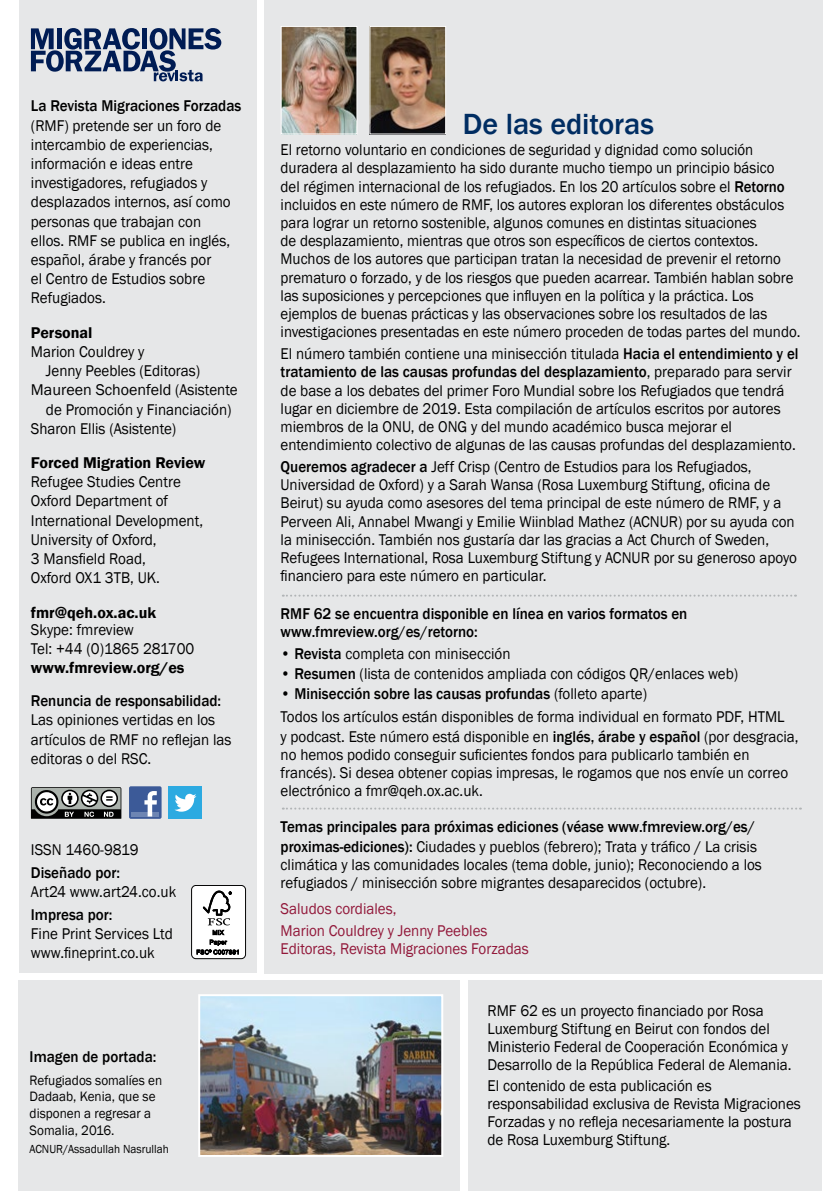
<style>
.page{position:relative;width:840px;height:1191px;background:#fff}
.page>*{position:absolute;margin:0;border:0;box-sizing:border-box;transform-origin:0 0}
.t1{font:500 30px "Franklin Gothic";letter-spacing:-.005em;color:#002d62}
.t2{font:16px/19.2px "Franklin Gothic";color:#000;scale:.94 1}
.t3{font:16px/18.2px "Franklin Gothic";color:#000;scale:.93 1}
.t4{font:500 16px/18.2px "Franklin Gothic";color:#000;scale:.94 1}
.t5{font:16px/22.2px "Franklin Gothic";color:#92183a;scale:.94 1}
.t6{font:600 16px "Franklin Gothic";color:#000}
.t7{font:16px "Franklin Gothic";color:#000}
.t8{font:14px/16.8px "Franklin Gothic";color:#000;scale:.94 1}
.t9{font:12px "Franklin Gothic";color:#000;scale:.94 1}
.s1{font-weight:500}
</style>
<div class="page">
<div style="left:264px;top:0;width:558px;height:973px;background:#e6e7e8"></div>
<img style="left:283px;top:28px;width:72px;height:104px">
<div style="left:281px;top:26px;width:76px;height:108px;border:1px solid #fff"></div>
<img style="left:371px;top:28px;width:72px;height:104px">
<div style="left:468px;top:980px;width:353px;height:211px;background:#e6e7e8"></div>
<div style="left:18px;top:980px;width:441px;height:211px;background:#e6e7e8"></div>
<img style="left:201px;top:997px;width:239px;height:157px">
<div style="left:198px;top:994px;width:245px;height:163px;border:2px solid #fff"></div>
<svg style="left:282px;top:594px;width:513px;height:2px"></svg>
<svg style="left:282px;top:807px;width:518px;height:2px"></svg>
<div style="left:19px;top:0;width:237px;height:972px;background:#e6e7e8"></div>
<svg style="left:31px;top:28px;width:190px;height:53px"></svg>
<svg style="left:31px;top:787px;width:90px;height:31px;background:#767876"></svg>
<div style="left:129px;top:786px;width:32px;height:33px;background:#3c5a98;border-radius:2px"></div>
<hr style="left:131px;top:812px;width:28px;height:4px;background:#6d85b3">
<svg style="left:144px;top:791px;width:13px;height:25px"></svg>
<div style="left:169px;top:786px;width:33px;height:33px;background:#2caae1"></div>
<svg style="left:174px;top:794px;width:22px;height:17px"></svg>
<div style="left:191px;top:885px;width:55px;height:73px;background:#fff;border-radius:4px"></div>
<div style="left:191px;top:885px;width:55px;height:74px;border:1px solid #000;border-radius:4px"></div>
<svg style="left:196px;top:890px;width:42px;height:64px"></svg>
<p class="t4" style="left:31px;top:97px;width:225px">La Revista Migraciones Forzadas</p>
<p class="t2" style="left:31px;top:116px;width:214px">(RMF) pretende ser un foro de intercambio de experiencias, información e ideas entre investigadores, refugiados y desplazados internos, así como personas que trabajan con ellos. RMF se publica en inglés, español, árabe y francés por<br>el Centro de Estudios sobre<br>Refugiados.</p>
<p class="t6" style="left:31px;top:322px;width:63px">Personal</p>
<p class="t2" style="left:31px;top:342px;width:122px">Marion Couldrey y</p>
<p class="t2" style="left:46px;top:361px;width:165px">Jenny Peebles (Editoras)</p>
<p class="t7" style="left:31px;top:380px;width:208px">Maureen Schoenfeld (Asistente</p>
<p class="t2" style="left:46px;top:400px;width:199px">de Promoción y Financiación)</p>
<p class="t2" style="left:31px;top:419px;width:156px">Sharon Ellis (Asistente)</p>
<p class="t6" style="left:31px;top:453px;width:176px">Forced Migration Review</p>
<p class="t2" style="left:31px;top:473px;width:184px">Refugee Studies Centre<br>Oxford Department of<br>International Development,<br>University of Oxford,<br>3 Mansfield Road,<br>Oxford OX1 3TB, UK.</p>
<p class="t6" style="left:31px;top:602px;width:127px">fmr@qeh.ox.ac.uk</p>
<p class="t2" style="left:31px;top:620px;width:175px">Skype: fmreview<br>Tel: +44 (0)1865 281700</p>
<p class="t6" style="left:31px;top:658px;width:155px">www.fmreview.org/es</p>
<p class="t4" style="left:31px;top:692px;width:204px">Renuncia de responsabilidad:</p>
<p class="t2" style="left:31px;top:710px;width:215px">Las opiniones vertidas en los artículos de RMF no reflejan las editoras o del RSC.</p>
<p class="t2" style="left:31px;top:840px;width:116px">ISSN 1460-9819</p>
<p class="t4" style="left:31px;top:863px;width:96px">Diseñado por:</p>
<p class="t2" style="left:31px;top:882px;width:156px">Art24 www.art24.co.uk</p>
<p class="t4" style="left:31px;top:905px;width:88px">Impresa por:</p>
<p class="t2" style="left:31px;top:924px;width:152px">Fine Print Services Ltd www.fineprint.co.uk</p>
<p class="t4" style="left:30px;top:1047px;width:136px">Imagen de portada:</p>
<p class="t8" style="left:30px;top:1071px;width:142px">Refugiados somalíes en<br>Dadaab, Kenia, que se disponen a regresar a<br>Somalia, 2016.</p>
<p class="t9" style="left:30px;top:1141px;width:149px">ACNUR/Assadullah Nasrullah</p>
<h1 class="t1" style="left:462px;top:106px;width:193px">De las editoras</h1>
<p class="t3" style="left:280px;top:141px;width:560px">El retorno voluntario en condiciones de seguridad y dignidad como solución duradera al desplazamiento ha sido durante mucho tiempo un principio básico<br>del régimen internacional de los refugiados. En los 20 artículos sobre el <span class="s1">Retorno </span>incluidos en este número de RMF, los autores exploran los diferentes obstáculos para lograr un retorno sostenible, algunos comunes en distintas situaciones<br>de desplazamiento, mientras que otros son específicos de ciertos contextos.<br>Muchos de los autores que participan tratan la necesidad de prevenir el retorno prematuro o forzado, y de los riesgos que pueden acarrear. También hablan sobre las suposiciones y percepciones que influyen en la política y la práctica. Los ejemplos de buenas prácticas y las observaciones sobre los resultados de las investigaciones presentadas en este número proceden de todas partes del mundo.</p>
<p class="t2" style="left:280px;top:345px;width:552px;line-height:18.2px">El número también contiene una minisección titulada <span class="s1">Hacia el entendimiento y el tratamiento de las causas profundas del desplazamiento</span>, preparado para servir de base a los debates del primer Foro Mundial sobre los Refugiados que tendrá lugar en diciembre de 2019. Esta compilación de artículos escritos por autores miembros de la ONU, de ONG y del mundo académico busca mejorar el entendimiento colectivo de algunas de las causas profundas del desplazamiento.</p>
<p class="t2" style="left:280px;top:458px;width:550px;line-height:18.2px"><span class="s1">Queremos agradecer a</span> Jeff Crisp (Centro de Estudios para los Refugiados, Universidad de Oxford) y a Sarah Wansa (Rosa Luxemburg Stiftung, oficina de Beirut) su ayuda como asesores del tema principal de este número de RMF, y a Perveen Ali, Annabel Mwangi y Emilie Wiinblad Mathez (ACNUR) por su ayuda con la minisección. También nos gustaría dar las gracias a Act Church of Sweden, Refugees International, Rosa Luxemburg Stiftung y ACNUR por su generoso apoyo financiero para este número en particular.</p>
<p class="t4" style="left:280px;top:605px;width:434px">RMF 62 se encuentra disponible en línea en varios formatos en www.fmreview.org/es/retorno:</p>
<p class="t2" style="left:280px;top:644px;width:246px"><span class="s1">• Revista</span> completa con minisección</p>
<p class="t2" style="left:280px;top:664px;width:488px"><span class="s1">• Resumen</span> (lista de contenidos ampliada con códigos QR/enlaces web)</p>
<p class="t2" style="left:280px;top:682px;width:537px;line-height:23.2px">• <span class="s1">Minisección sobre las causas profundas</span> (folleto aparte)<br>Todos los artículos están disponibles de forma individual en formato PDF, HTML</p>
<p class="t2" style="left:280px;top:727px;width:552px;line-height:18.2px">y podcast. Este número está disponible en <span class="s1">inglés, árabe y español</span> (por desgracia, no hemos podido conseguir suficientes fondos para publicarlo también en francés). Si desea obtener copias impresas, le rogamos que nos envíe un correo electrónico a fmr@qeh.ox.ac.uk.</p>
<p class="t2" style="left:280px;top:818px;width:513px;line-height:18.6px"><span class="s1">Temas principales para próximas ediciones (véase www.fmreview.org/es/ proximas-ediciones):</span> Ciudades y pueblos (febrero); Trata y tráfico / La crisis climática y las comunidades locales (tema doble, junio); Reconociendo a los refugiados / minisección sobre migrantes desaparecidos (octubre).</p>
<p class="t5" style="left:280px;top:898px;width:221px">Saludos cordiales,<br>Marion Couldrey y Jenny Peebles</p>
<p class="t5" style="left:280px;top:938px;width:265px">Editoras, Revista Migraciones Forzadas</p>
<p class="t2" style="left:487px;top:1001px;width:325px;line-height:18px">RMF 62 es un proyecto financiado por Rosa Luxemburg Stiftung en Beirut con fondos del Ministerio Federal de Cooperación Económica y Desarrollo de la República Federal de Alemania.</p>
<p class="t2" style="left:487px;top:1077px;width:335px;line-height:18px">El contenido de esta publicación es responsabilidad exclusiva de Revista Migraciones Forzadas y no refleja necesariamente la postura de Rosa Luxemburg Stiftung.</p>
</div>
